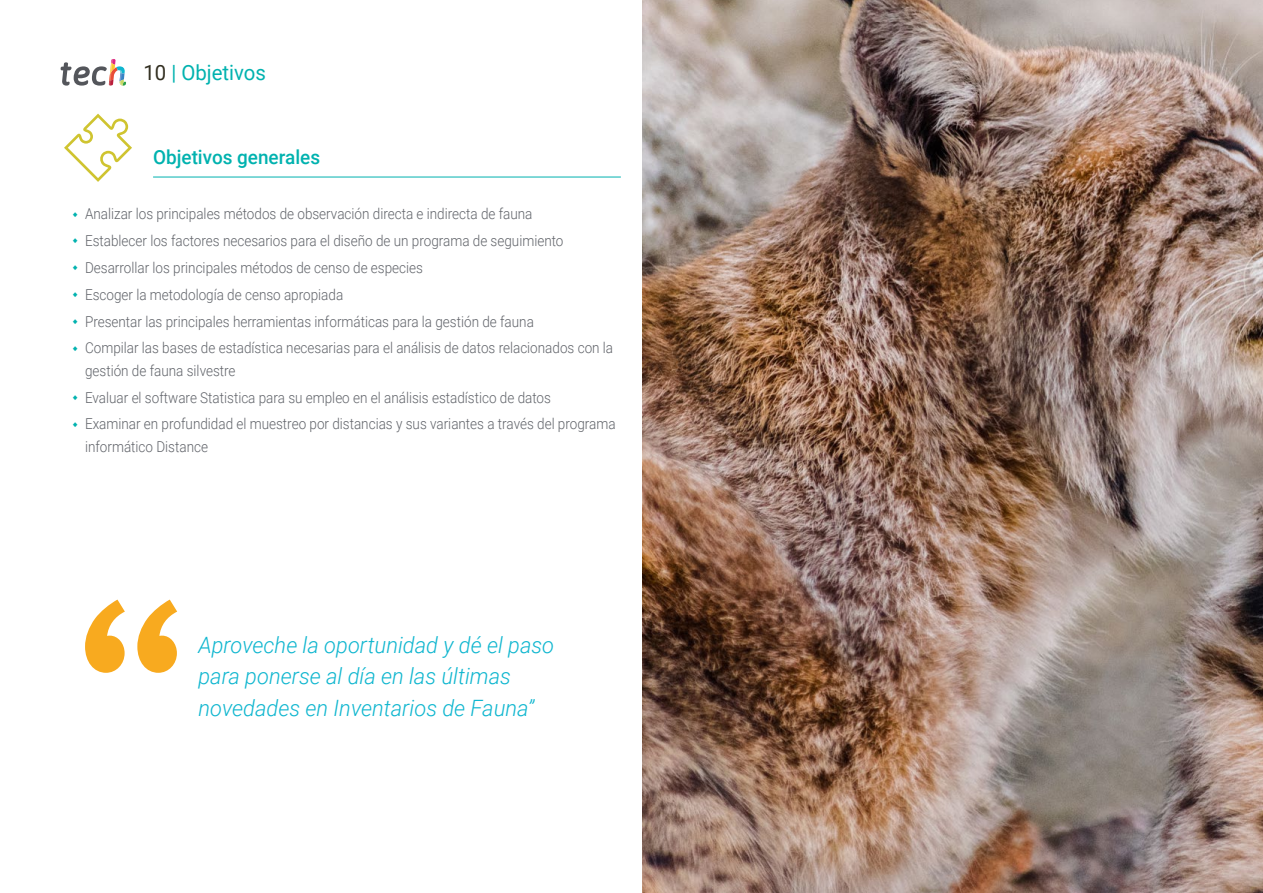
<style>
.page{position:relative;width:1263px;height:893px;background:#fff}
.page>*{position:absolute;margin:0;border:0;box-sizing:border-box;transform-origin:0 0}
.t1{font:italic 300 22.5px/31.5px "Roboto";color:#0fb6cf}
.t2{font:21px "Roboto";color:#00b2af}
.t3{font:500 19.5px "Roboto";color:#00b2af}
.t4{font:300 15px/26.7px "Roboto";color:#61646a;scale:.9 1}
.s1{color:#312e20}
</style>
<div class="page">
<hr style="left:153px;top:177px;width:468px;height:1px;background:#00b2af">
<svg style="left:64px;top:114px;width:68px;height:68px"></svg>
<img style="left:642px;top:0;width:621px;height:893px">
<svg style="left:61px;top:59px;width:65px;height:27px"></svg>
<svg style="left:85px;top:600px;width:92px;height:73px"></svg>
<h2 class="t2" style="left:144px;top:57px;width:124px"><span class="s1">10</span> | Objetivos</h2>
<h3 class="t3" style="left:153px;top:144px;width:169px">Objetivos generales</h3>
<p class="t4" style="left:85px;top:200px;width:588px">Analizar los principales métodos de observación directa e indirecta de fauna<br>Establecer los factores necesarios para el diseño de un programa de seguimiento Desarrollar los principales métodos de censo de especies<br>Escoger la metodología de censo apropiada<br>Presentar las principales herramientas informáticas para la gestión de fauna<br>Compilar las bases de estadística necesarias para el análisis de datos relacionados con la</p>
<p class="t4" style="left:85px;top:356px;width:591px">gestión de fauna silvestre<br>Evaluar el software Statistica para su empleo en el análisis estadístico de datos<br>Examinar en profundidad el muestreo por distancias y sus variantes a través del programa</p>
<p class="t4" style="left:85px;top:432px;width:138px">informático Distance</p>
<h1 class="t1" style="left:198px;top:628px;width:357px">Aproveche la oportunidad y dé el paso para ponerse al día en las últimas novedades en Inventarios de Fauna”</h1>
</div>
